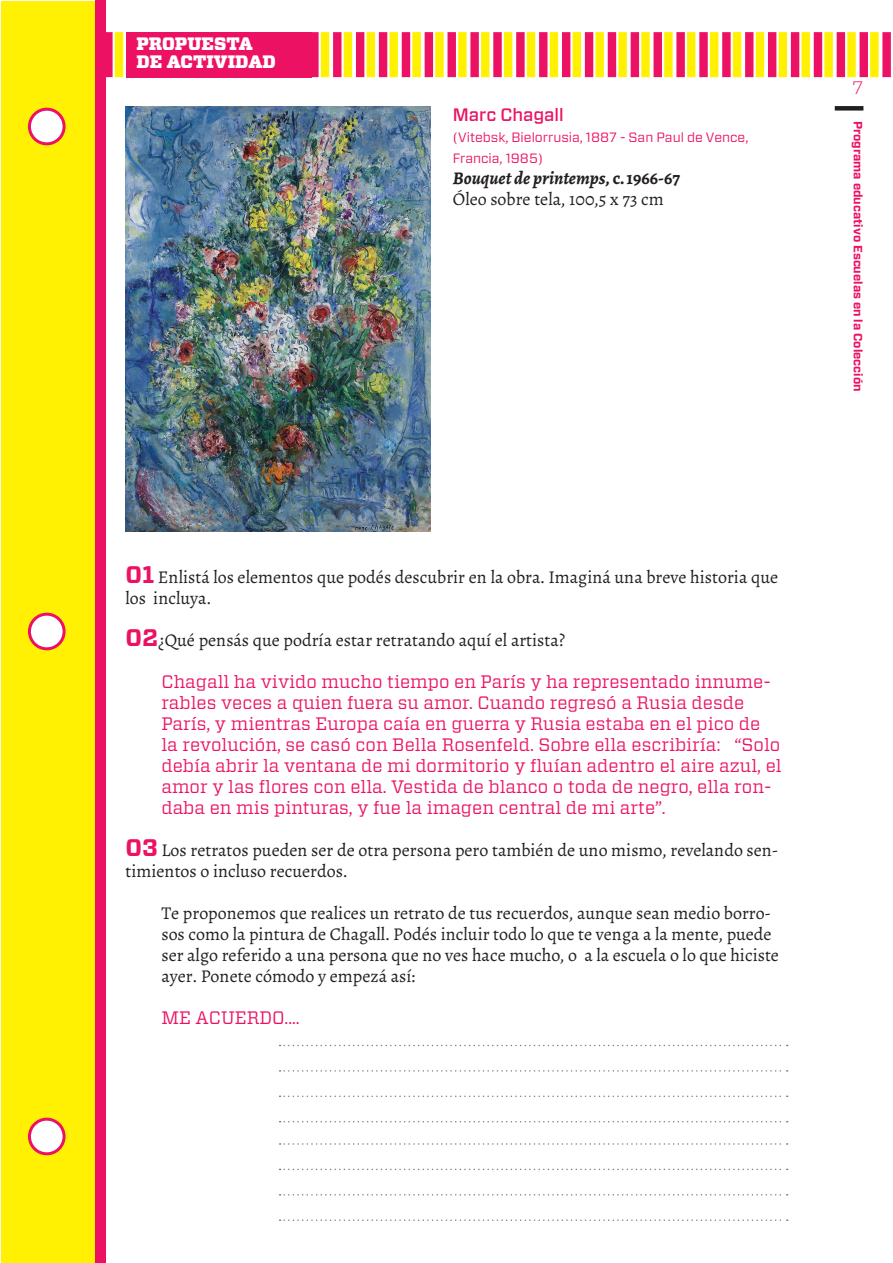
<style>
.page{position:relative;width:893px;height:1263px;background:#fff}
.page>*{position:absolute;margin:0;border:0;box-sizing:border-box;transform-origin:0 0}
.t1{font:18px/21px "Alegreya";color:#231f20}
.t2{font:18px/21px "Vitesse";color:#ec1163}
.t3{font:900 18px/18px "Vitesse";color:#fff}
.t4{font:500 18px "Vitesse Sans";color:#ec1163}
.t5{font:300 18px "Vitesse";color:#ec1163}
.t6{font:13.5px/21px "Vitesse Sans";color:#ec1163}
.t7{font:700 12px "Vitesse Sans";color:#ec1163}
.s1{font-weight:700;font-style:italic}
.s2{font-weight:700}
.s3{font-family:"Vitesse";font-weight:700;font-size:24px;color:#ec1163}
</style>
<div class="page">
<div style="left:115px;top:32px;width:8px;height:45px;background:#fff101"></div>
<div style="left:321px;top:32px;width:8px;height:45px;background:#fff101"></div>
<div style="left:344px;top:32px;width:8px;height:45px;background:#fff101"></div>
<div style="left:367px;top:32px;width:8px;height:45px;background:#fff101"></div>
<div style="left:389px;top:32px;width:9px;height:45px;background:#fff101"></div>
<div style="left:412px;top:32px;width:9px;height:45px;background:#fff101"></div>
<div style="left:435px;top:32px;width:9px;height:45px;background:#fff101"></div>
<div style="left:458px;top:32px;width:9px;height:45px;background:#fff101"></div>
<div style="left:481px;top:32px;width:8px;height:45px;background:#fff101"></div>
<div style="left:504px;top:32px;width:8px;height:45px;background:#fff101"></div>
<div style="left:527px;top:32px;width:8px;height:45px;background:#fff101"></div>
<div style="left:550px;top:32px;width:8px;height:45px;background:#fff101"></div>
<div style="left:573px;top:32px;width:8px;height:45px;background:#fff101"></div>
<div style="left:595px;top:32px;width:9px;height:45px;background:#fff101"></div>
<div style="left:618px;top:32px;width:9px;height:45px;background:#fff101"></div>
<div style="left:641px;top:32px;width:9px;height:45px;background:#fff101"></div>
<div style="left:664px;top:32px;width:9px;height:45px;background:#fff101"></div>
<div style="left:687px;top:32px;width:8px;height:45px;background:#fff101"></div>
<div style="left:710px;top:32px;width:8px;height:45px;background:#fff101"></div>
<div style="left:733px;top:32px;width:8px;height:45px;background:#fff101"></div>
<div style="left:756px;top:32px;width:8px;height:45px;background:#fff101"></div>
<div style="left:779px;top:32px;width:8px;height:45px;background:#fff101"></div>
<div style="left:801px;top:32px;width:9px;height:45px;background:#fff101"></div>
<div style="left:824px;top:32px;width:9px;height:45px;background:#fff101"></div>
<div style="left:847px;top:32px;width:9px;height:45px;background:#fff101"></div>
<div style="left:870px;top:32px;width:9px;height:45px;background:#fff101"></div>
<hr style="left:892px;top:32px;width:1px;height:45px;background:#fff101">
<div style="left:104px;top:32px;width:9px;height:45px;background:#ec1163"></div>
<div style="left:310px;top:32px;width:9px;height:45px;background:#ec1163"></div>
<div style="left:333px;top:32px;width:8px;height:45px;background:#ec1163"></div>
<div style="left:356px;top:32px;width:8px;height:45px;background:#ec1163"></div>
<div style="left:379px;top:32px;width:8px;height:45px;background:#ec1163"></div>
<div style="left:402px;top:32px;width:8px;height:45px;background:#ec1163"></div>
<div style="left:425px;top:32px;width:8px;height:45px;background:#ec1163"></div>
<div style="left:447px;top:32px;width:9px;height:45px;background:#ec1163"></div>
<div style="left:470px;top:32px;width:9px;height:45px;background:#ec1163"></div>
<div style="left:493px;top:32px;width:9px;height:45px;background:#ec1163"></div>
<div style="left:516px;top:32px;width:9px;height:45px;background:#ec1163"></div>
<div style="left:539px;top:32px;width:8px;height:45px;background:#ec1163"></div>
<div style="left:562px;top:32px;width:8px;height:45px;background:#ec1163"></div>
<div style="left:585px;top:32px;width:8px;height:45px;background:#ec1163"></div>
<div style="left:608px;top:32px;width:8px;height:45px;background:#ec1163"></div>
<div style="left:631px;top:32px;width:8px;height:45px;background:#ec1163"></div>
<div style="left:653px;top:32px;width:9px;height:45px;background:#ec1163"></div>
<div style="left:676px;top:32px;width:9px;height:45px;background:#ec1163"></div>
<div style="left:699px;top:32px;width:9px;height:45px;background:#ec1163"></div>
<div style="left:722px;top:32px;width:9px;height:45px;background:#ec1163"></div>
<div style="left:745px;top:32px;width:8px;height:45px;background:#ec1163"></div>
<div style="left:768px;top:32px;width:8px;height:45px;background:#ec1163"></div>
<div style="left:791px;top:32px;width:8px;height:45px;background:#ec1163"></div>
<div style="left:814px;top:32px;width:8px;height:45px;background:#ec1163"></div>
<div style="left:837px;top:32px;width:8px;height:45px;background:#ec1163"></div>
<div style="left:859px;top:32px;width:9px;height:45px;background:#ec1163"></div>
<div style="left:882px;top:32px;width:9px;height:45px;background:#ec1163"></div>
<div style="left:1px;top:1px;width:100px;height:1261px;background:#fff101"></div>
<div style="left:126px;top:32px;width:186px;height:45px;background:#ec1163"></div>
<div style="left:96px;top:0;width:10px;height:1263px;background:#ec1163"></div>
<div style="left:29px;top:109px;width:35px;height:35px;background:#fff;border-radius:50%"></div>
<div style="left:28px;top:108px;width:38px;height:37px;border:3px solid #ec1163;border-radius:50%"></div>
<div style="left:29px;top:1119px;width:35px;height:35px;background:#fff;border-radius:50%"></div>
<div style="left:28px;top:1118px;width:38px;height:37px;border:3px solid #ec1163;border-radius:50%"></div>
<div style="left:29px;top:614px;width:35px;height:35px;background:#fff;border-radius:50%"></div>
<div style="left:28px;top:613px;width:38px;height:37px;border:3px solid #ec1163;border-radius:50%"></div>
<div style="left:835px;top:106px;width:28px;height:5px;background:#231f20"></div>
<img style="left:126px;top:106px;width:305px;height:425px">
<svg style="left:280px;top:1045px;width:508px;height:1px"></svg>
<svg style="left:280px;top:1095px;width:508px;height:2px"></svg>
<svg style="left:280px;top:1143px;width:508px;height:2px"></svg>
<svg style="left:280px;top:1194px;width:508px;height:1px"></svg>
<svg style="left:280px;top:1070px;width:508px;height:1px"></svg>
<svg style="left:280px;top:1121px;width:508px;height:1px"></svg>
<svg style="left:280px;top:1168px;width:508px;height:2px"></svg>
<svg style="left:280px;top:1219px;width:508px;height:2px"></svg>
<p class="t3" style="left:136px;top:35px;width:141px">PROPUESTA<br>DE ACTIVIDAD</p>
<p class="t4" style="left:453px;top:103px;width:112px">Marc Chagall</p>
<p class="t6" style="left:453px;top:126px;width:297px">(Vitebsk, Bielorrusia, 1887 - San Paul de Vence,<br>Francia, 1985)</p>
<p class="t1" style="left:453px;top:167px;width:229px"><span class="s1">Bouquet de printemps</span><span class="s2">, c. 1966-67<br></span>Óleo sobre tela, 100,5 x 73 cm</p>
<p class="t1" style="left:125px;top:566px;width:654px"><span class="s3">01</span> Enlistá los elementos que podés descubrir en la obra. Imaginá una breve historia que los incluya.</p>
<p class="t1" style="left:125px;top:629px;width:441px"><span class="s3">02</span>¿Qué pensás que podría estar retratando aquí el artista?</p>
<p class="t2" style="left:161px;top:671px;width:622px">Chagall ha vivido mucho tiempo en París y ha representado innume&shy;rables veces a quien fuera su amor. Cuando regresó a Rusia desde París, y mientras Europa caía en guerra y Rusia estaba en el pico de<br>la revolución, se casó con Bella Rosenfeld. Sobre ella escribiría: “Solo debía abrir la ventana de mi dormitorio y fluían adentro el aire azul, el amor y las flores con ella. Vestida de blanco o toda de negro, ella ron&shy;daba en mis pinturas, y fue la imagen central de mi arte”.</p>
<p class="t1" style="left:125px;top:839px;width:654px"><span class="s3">03</span> Los retratos pueden ser de otra persona pero también de uno mismo, revelando sen&shy;timientos o incluso recuerdos.</p>
<p class="t1" style="left:161px;top:902px;width:619px">Te proponemos que realices un retrato de tus recuerdos, aunque sean medio borro&shy;sos como la pintura de Chagall. Podés incluir todo lo que te venga a la mente, puede ser algo referido a una persona que no ves hace mucho, o a la escuela o lo que hiciste ayer. Ponete cómodo y empezá así:</p>
<p class="t2" style="left:161px;top:1007px;width:140px">ME ACUERDO....</p>
<p class="t5" style="left:852px;top:75px;width:13px">7</p>
<p class="t7" style="left:866px;top:121px;width:272px;rotate:90deg">Programa educativo Escuelas en la Colección</p>
</div>
